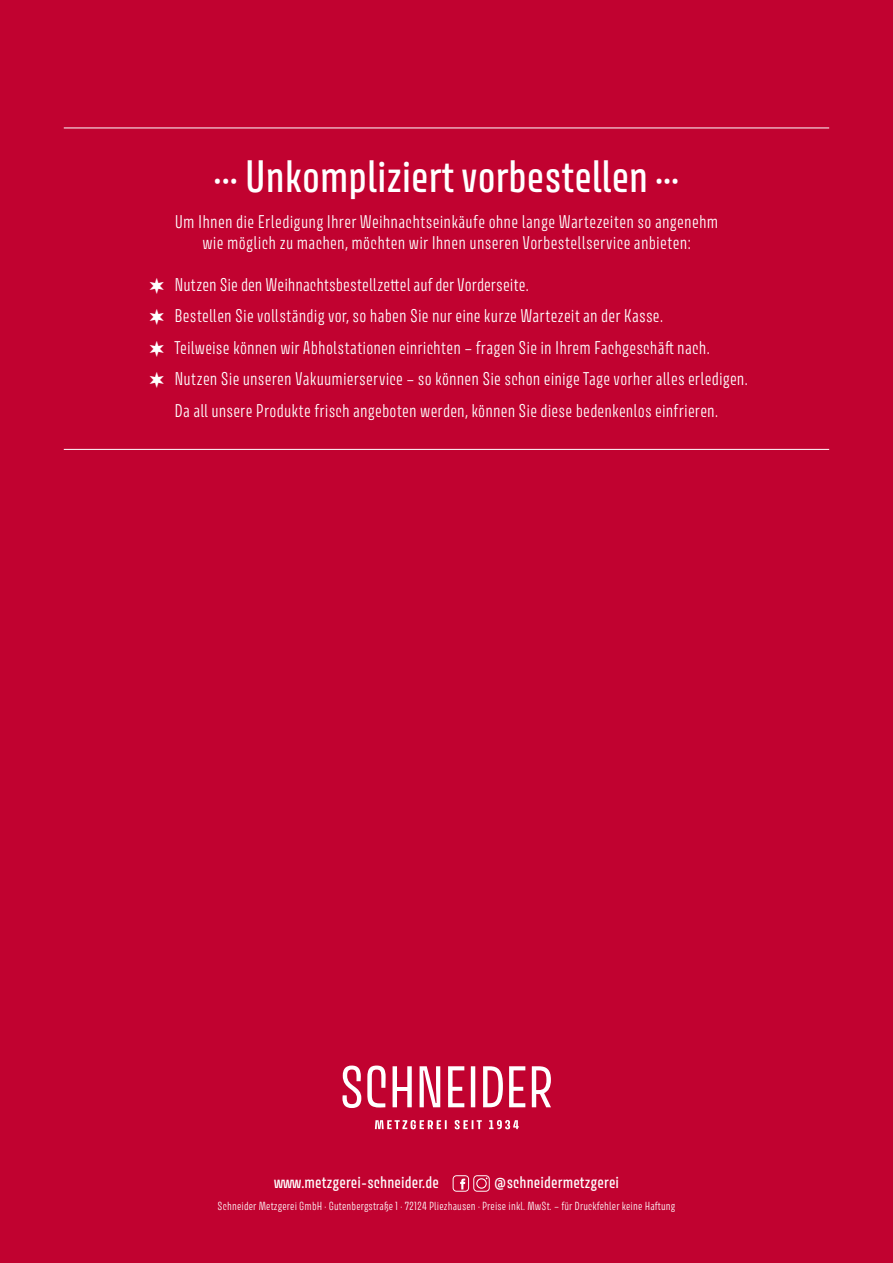
<style>
.page{position:relative;width:893px;height:1263px;background:#c10230}
.page>*{position:absolute;margin:0;border:0;box-sizing:border-box;transform-origin:0 0}
.t1{font:40.5px "Avory I Latn Me";color:#fff}
.t2{font:300 16.5px/21px "Avory I Latn";letter-spacing:.01em;color:#fff;text-align:center}
.t3{font:15px "Avory I Latn Me";letter-spacing:.01em;color:#fff}
.t4{font:300 10.5px "Avory I Latn";letter-spacing:.015em;color:#fff}
</style>
<div class="page">
<svg style="left:453px;top:1175px;width:37px;height:17px"></svg>
<svg style="left:342px;top:1065px;width:209px;height:43px"></svg>
<svg style="left:375px;top:1120px;width:144px;height:9px"></svg>
<hr style="left:64px;top:449px;width:765px;height:1px;background:#fff">
<hr style="left:64px;top:128px;width:765px;height:1px;background:#fff">
<p class="t1" style="left:214px;top:150px;width:467px">··· Unkompliziert vorbestellen ···</p>
<p class="t2" style="left:175px;top:211px;width:545px">Um Ihnen die Erledigung Ihrer Weihnachtseinkäufe ohne lange Wartezeiten so angenehm wie möglich zu machen, möchten wir Ihnen unseren Vorbestellservice anbieten:</p>
<p class="t2" style="left:174px;top:274px;width:356px">Nutzen Sie den Weihnachtsbestellzettel auf der Vorderseite.</p>
<p class="t2" style="left:174px;top:305px;width:490px">Bestellen Sie vollständig vor, so haben Sie nur eine kurze Wartezeit an der Kasse.</p>
<p class="t2" style="left:174px;top:337px;width:537px">Teilweise können wir Abholstationen einrichten – fragen Sie in Ihrem Fachgeschäft nach.</p>
<p class="t2" style="left:174px;top:363px;width:575px;line-height:31.5px;text-align:left">Nutzen Sie unseren Vakuumierservice – so können Sie schon einige Tage vorher alles erledigen.<br>Da all unsere Produkte frisch angeboten werden, können Sie diese bedenkenlos einfrieren.</p>
<p class="t3" style="left:274px;top:1172px;width:167px">www.metzgerei-schneider.de</p>
<p class="t3" style="left:494px;top:1172px;width:127px">@schneidermetzgerei</p>
<p class="t4" style="left:218px;top:1200px;width:459px">Schneider Metzgerei GmbH · Gutenbergstraße 1 · 72124 Pliezhausen · Preise inkl. MwSt. – für Druckfehler keine Haftung</p>
</div>
